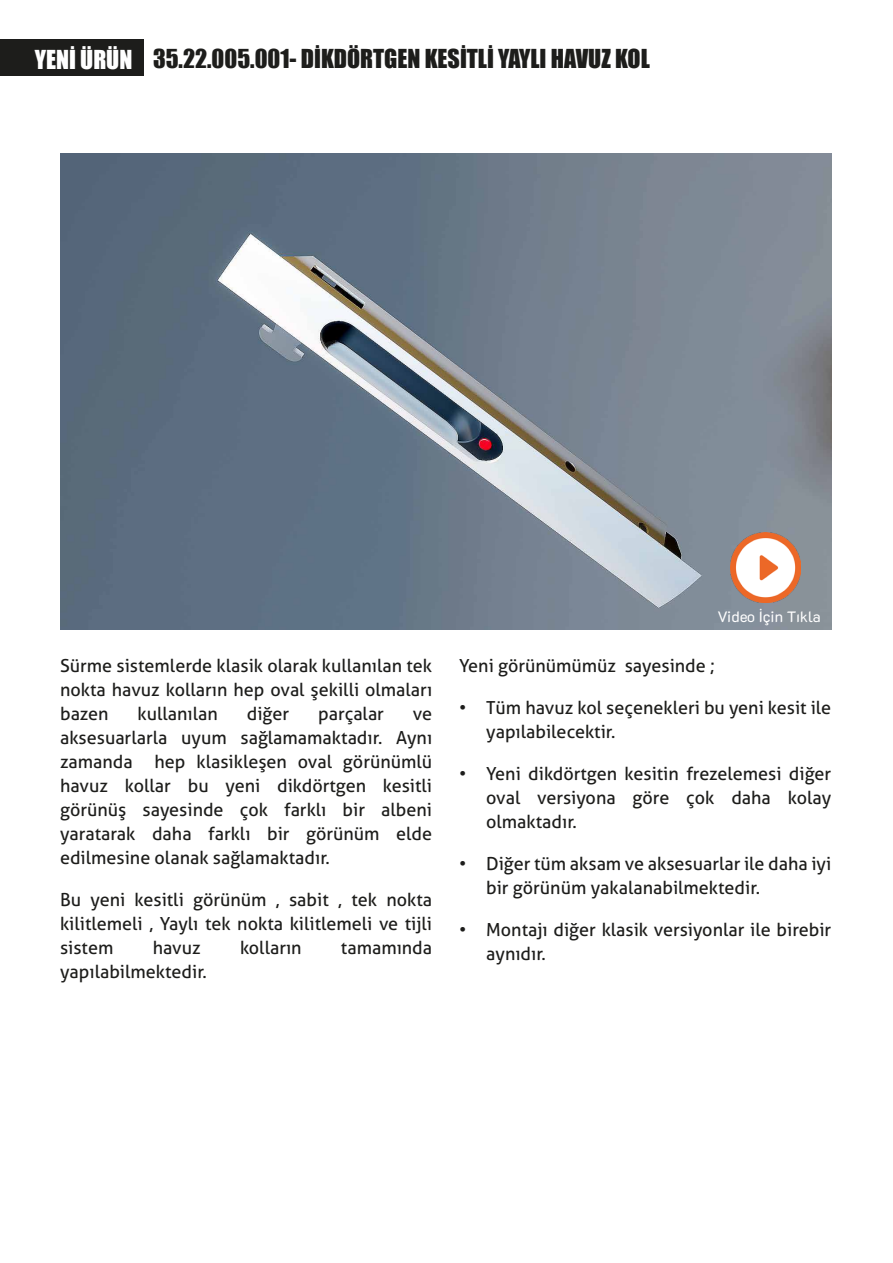
<style>
.page{position:relative;width:893px;height:1263px;background:#fff}
.page>*{position:absolute;margin:0;border:0;box-sizing:border-box;transform-origin:0 0}
.t1{font:24px "Impact";color:#1d1d1b}
.t2{font:18px/24px "Aller";color:#1d1d1b;text-align:justify}
.t3{font:15px "K2 D";color:#fff}
.s1{color:#fff}
</style>
<div class="page">
<img style="left:61px;top:153px;width:770px;height:476px">
<div style="left:0;top:39px;width:144px;height:37px;background:#1d1d1b"></div>
<img style="left:730px;top:533px;width:70px;height:70px">
<h1 class="t1" style="left:35px;top:40px;width:617px"><span class="s1">YENİ ÜRÜN</span> 35.22.005.001- DİKDÖRTGEN KESİTLİ YAYLI HAVUZ KOL</h1>
<p class="t3" style="left:717px;top:608px;width:105px">Video İçin Tıkla</p>
<p class="t2" style="left:60px;top:653px;width:374px">Sürme sistemlerde klasik olarak kullanılan tek nokta havuz kolların hep oval şekilli olmaları bazen</p>
<p class="t2" style="left:138px;top:701px;width:82px">kullanılan</p>
<p class="t2" style="left:247px;top:701px;width:44px">diğer</p>
<p class="t2" style="left:318px;top:701px;width:67px">parçalar</p>
<p class="t2" style="left:60px;top:701px;width:374px;text-indent:353px">ve aksesuarlarla uyum sağlamamaktadır. Aynı zamanda hep klasikleşen oval görünümlü havuz kollar bu yeni dikdörtgen kesitli görünüş sayesinde çok farklı bir albeni yaratarak daha farklı bir görünüm elde edilmesine olanak sağlamaktadır.</p>
<p class="t2" style="left:60px;top:887px;width:374px">Bu yeni kesitli görünüm , sabit , tek nokta kilitlemeli , Yaylı tek nokta kilitlemeli ve tijli sistem</p>
<p class="t2" style="left:153px;top:935px;width:50px">havuz</p>
<p class="t2" style="left:240px;top:935px;width:63px">kolların</p>
<p class="t2" style="left:341px;top:935px;width:93px">tamamında</p>
<p class="t2" style="left:60px;top:959px;width:148px">yapılabilmektedir.</p>
<p class="t2" style="left:459px;top:653px;width:257px">Yeni görünümümüz sayesinde ;</p>
<p class="t2" style="left:486px;top:695px;width:347px;text-indent:-27px">• Tüm havuz kol seçenekleri bu yeni kesit ile yapılabilecektir.</p>
<p class="t2" style="left:486px;top:761px;width:347px;text-indent:-27px">• Yeni dikdörtgen kesitin frezelemesi diğer oval versiyona göre çok daha kolay olmaktadır.</p>
<p class="t2" style="left:486px;top:851px;width:347px;text-indent:-27px">• Diğer tüm aksam ve aksesuarlar ile daha iyi bir görünüm yakalanabilmektedir.</p>
<p class="t2" style="left:486px;top:917px;width:347px;text-indent:-27px">• Montajı diğer klasik versiyonlar ile birebir aynıdır.</p>
</div>
